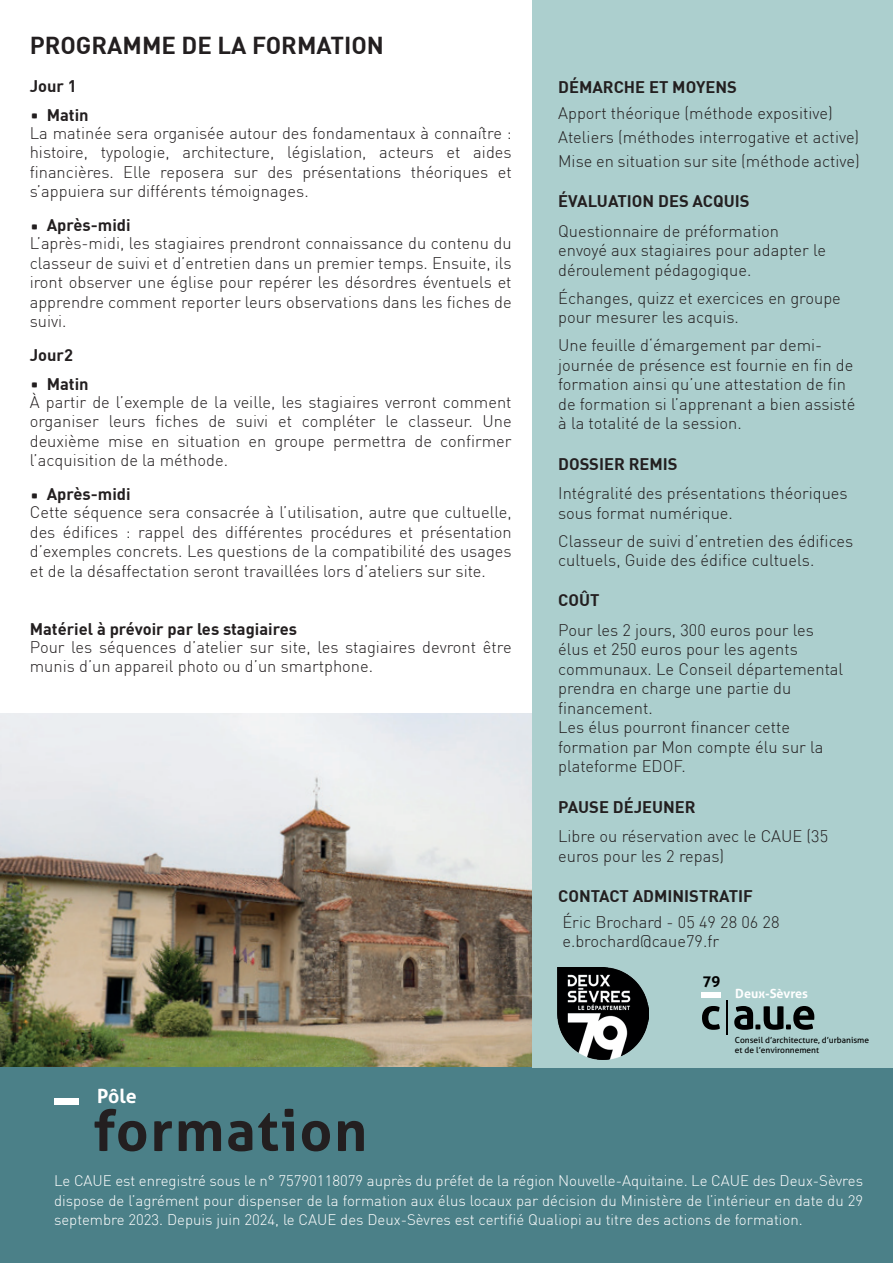
<style>
.page{position:relative;width:893px;height:1263px;background:#fff}
.page>*{position:absolute;margin:0;border:0;box-sizing:border-box;transform-origin:0 0}
.t1{font:700 56.4px "Aller";letter-spacing:.03em;color:#231f20}
.t2{font:700 24px "DIN";color:#231f20}
.t3{font:700 19.5px "Aller";color:#fff}
.t4{font:300 16.5px/19.5px "DIN";color:#231f20}
.t5{font:700 16.5px/28.3px "DIN";color:#231f20}
.t6{font:300 15px/19.5px "DIN";color:#fff;text-align:justify}
.t7{font:700 15px "Aller";color:#000}
.t8{font:700 12.6px "Aller";color:#fff}
.t9{font:8.4px/10.1px "Aller";color:#000}
.s1{font-family:"Aller";font-size:33px}
.s2{font-family:"Aller";font-weight:700;font-size:33px}
.s3{font-weight:700}
</style>
<div class="page">
<img style="left:0;top:713px;width:532px;height:354px">
<div style="left:0;top:1067px;width:893px;height:196px;background:#4b8088"></div>
<div style="left:533px;top:0;width:360px;height:1067px;background:#accfce"></div>
<div style="left:54px;top:1098px;width:25px;height:6px;background:#fff"></div>
<hr style="left:727px;top:1001px;width:1px;height:34px;background:#000">
<svg style="left:702px;top:1006px;width:18px;height:24px"></svg>
<svg style="left:734px;top:1006px;width:80px;height:24px"></svg>
<div style="left:702px;top:992px;width:19px;height:5px;background:#fff"></div>
<img style="left:557px;top:967px;width:91px;height:92px">
<h2 class="t2" style="left:30px;top:30px;width:356px">PROGRAMME DE LA FORMATION</h2>
<p class="t5" style="left:30px;top:72px;width:61px">Jour 1 <span class="s1">·</span> Matin</p>
<p class="t4" style="left:30px;top:123px;width:483px;text-align:justify">La matinée sera organisée autour des fondamentaux à connaître : histoire, typologie, architecture, législation, acteurs et aides financières. Elle reposera sur des présentations théoriques et s’appuiera sur différents témoignages.</p>
<p class="t4" style="left:30px;top:216px;width:483px;line-height:18px"><span class="s2">·</span> <span class="s3">Après-midi<br></span>L’après-midi, les stagiaires prendront connaissance du contenu du</p>
<p class="t4" style="left:30px;top:253px;width:483px;text-align:justify">classeur de suivi et d’entretien dans un premier temps. Ensuite, ils iront observer une église pour repérer les désordres éventuels et apprendre comment reporter leurs observations dans les fiches de suivi.</p>
<p class="t5" style="left:30px;top:341px;width:61px">Jour2<br><span class="s1">·</span> Matin</p>
<p class="t4" style="left:30px;top:392px;width:483px;text-align:justify">À partir de l’exemple de la veille, les stagiaires verront comment organiser leurs fiches de suivi et compléter le classeur. Une deuxième mise en situation en groupe permettra de confirmer l’acquisition de la méthode.</p>
<p class="t4" style="left:30px;top:485px;width:483px;line-height:18px"><span class="s2">·</span> <span class="s3">Après-midi<br></span>Cette séquence sera consacrée à l’utilisation, autre que cultuelle,</p>
<p class="t4" style="left:30px;top:522px;width:483px;text-align:justify">des édifices : rappel des différentes procédures et présentation d’exemples concrets. Les questions de la compatibilité des usages et de la désaffectation seront travaillées lors d’ateliers sur site.</p>
<p class="t5" style="left:30px;top:614px;width:269px">Matériel à prévoir par les stagiaires</p>
<p class="t4" style="left:30px;top:637px;width:483px">Pour les séquences d’atelier sur site, les stagiaires devront être munis d’un appareil photo ou d’un smartphone.</p>
<p class="t3" style="left:97px;top:1084px;width:41px">Pôle</p>
<h1 class="t1" style="left:94px;top:1096px;width:275px">formation</h1>
<p class="t5" style="left:558px;top:72px;width:180px">DÉMARCHE ET MOYENS</p>
<p class="t4" style="left:558px;top:101px;width:303px;line-height:24px">Apport théorique (méthode expositive)<br>Ateliers (méthodes interrogative et active)<br>Mise en situation sur site (méthode active)</p>
<p class="t5" style="left:558px;top:186px;width:193px">ÉVALUATION DES ACQUIS</p>
<p class="t4" style="left:558px;top:221px;width:269px">Questionnaire de préformation envoyé aux stagiaires pour adapter le déroulement pédagogique.</p>
<p class="t4" style="left:558px;top:288px;width:284px">Échanges, quizz et exercices en groupe pour mesurer les acquis.</p>
<p class="t4" style="left:558px;top:335px;width:299px">Une feuille d‘émargement par demi&shy;journée de présence est fournie en fin de formation ainsi qu’une attestation de fin de formation si l’apprenant a bien assisté à la totalité de la session.</p>
<p class="t5" style="left:558px;top:449px;width:121px">DOSSIER REMIS</p>
<p class="t4" style="left:558px;top:483px;width:291px">Intégralité des présentations théoriques sous format numérique.</p>
<p class="t4" style="left:558px;top:531px;width:297px">Classeur de suivi d’entretien des édifices cultuels, Guide des édifice cultuels.</p>
<p class="t5" style="left:558px;top:585px;width:43px">COÛT</p>
<p class="t4" style="left:558px;top:620px;width:287px">Pour les 2 jours, 300 euros pour les élus et 250 euros pour les agents communaux. Le Conseil départemental prendra en charge une partie du financement.<br>Les élus pourront financer cette formation par Mon compte élu sur la plateforme EDOF.</p>
<p class="t5" style="left:558px;top:792px;width:139px">PAUSE DÉJEUNER</p>
<p class="t4" style="left:558px;top:826px;width:272px">Libre ou réservation avec le CAUE (35 euros pour les 2 repas)</p>
<p class="t5" style="left:558px;top:881px;width:196px">CONTACT ADMINISTRATIF</p>
<p class="t4" style="left:562px;top:912px;width:219px">Éric Brochard - 05 49 28 06 28 e.brochard@caue79.fr</p>
<p class="t7" style="left:702px;top:972px;width:19px">79</p>
<p class="t8" style="left:735px;top:985px;width:74px">Deux-Sèvres</p>
<p class="t9" style="left:735px;top:1035px;width:136px">Conseil d’architecture, d’urbanisme et de l’environnement</p>
<p class="t6" style="left:54px;top:1171px;width:811px">Le CAUE est enregistré sous le n° 75790118079 auprès du préfet de la région Nouvelle-Aquitaine. Le CAUE des Deux-Sèvres dispose de l’agrément pour dispenser de la formation aux élus locaux par décision du Ministère de l’intérieur en date du 29 septembre 2023. Depuis juin 2024, le CAUE des Deux-Sèvres est certifié Qualiopi au titre des actions de formation.</p>
</div>
